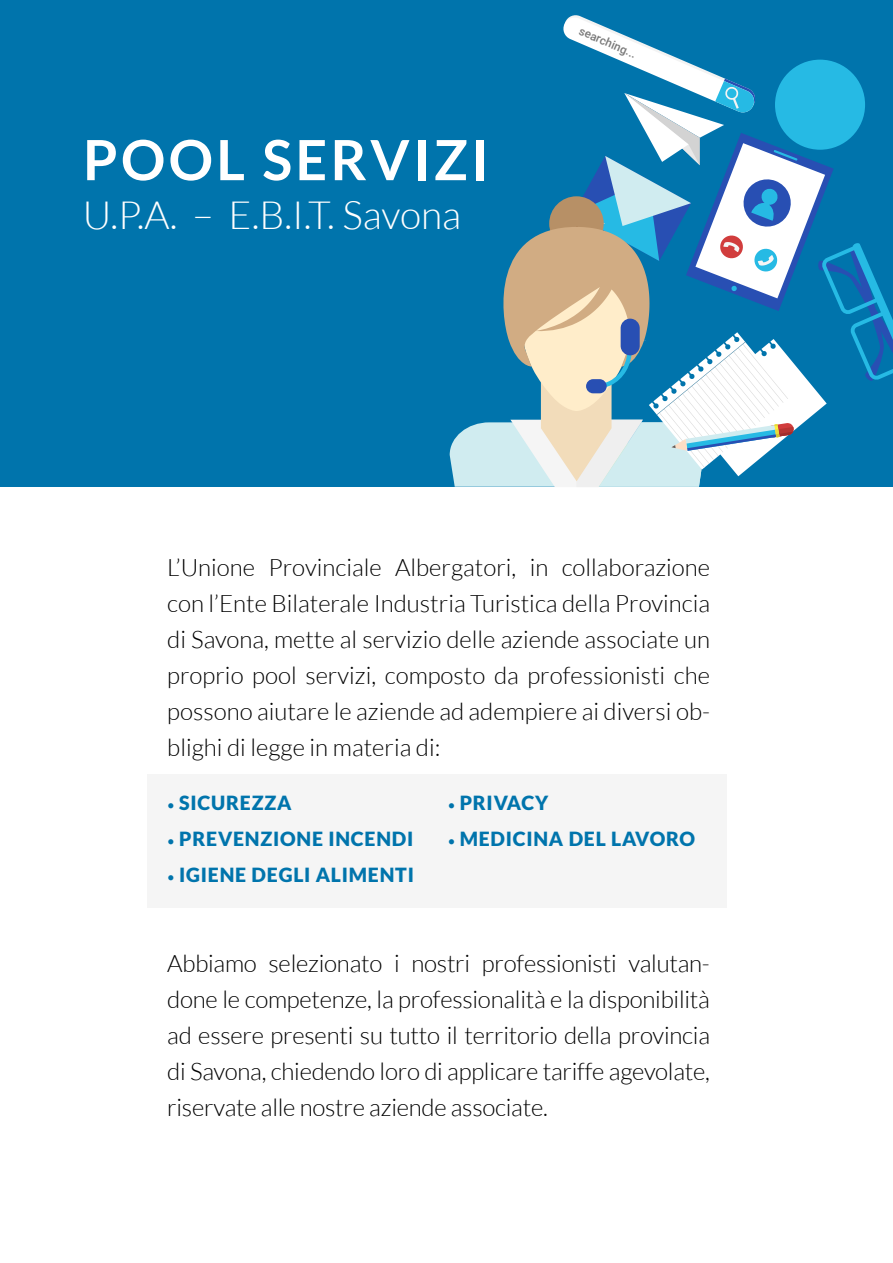
<style>
.page{position:relative;width:893px;height:1263px;background:#fff}
.page>*{position:absolute;margin:0;border:0;box-sizing:border-box;transform-origin:0 0}
.t1{font:700 55.5px "Lato";letter-spacing:.06em;color:#fff}
.t2{font:300 39px "Lato";color:#fff}
.t3{font:300 24px/36px "Lato";letter-spacing:-.01em;color:#000;text-align:justify}
.t4{font:900 19.5px "Lato";letter-spacing:.04em;color:#0074ac}
.t5{font:500 11.7px "Roboto";color:#797979}
.s1{font-family:"Minion Pro";font-weight:400}
</style>
<div class="page">
<div style="left:147px;top:774px;width:580px;height:134px;background:#f5f5f5"></div>
<div style="left:0;top:0;width:893px;height:486px;background:#0074ac"></div>
<svg style="left:450px;top:15px;width:443px;height:472px"></svg>
<h1 class="t1" style="left:83px;top:128px;width:407px">POOL SERVIZI</h1>
<h2 class="t2" style="left:83px;top:194px;width:380px">U.P.A. – E.B.I.T. Savona</h2>
<p class="t5" style="left:583px;top:23px;width:62px;rotate:23deg">searching...</p>
<p class="t3" style="left:167px;top:549px;width:544px">L’Unione Provinciale Albergatori, in collaborazione con l’Ente Bilaterale Industria Turistica della Provincia di Savona, mette al servizio delle aziende associate un proprio pool servizi, composto da professionisti che possono aiutare le aziende ad adempiere ai diversi ob&shy;blighi di legge in materia di:</p>
<p class="t4" style="left:167px;top:791px;width:126px"><span class="s1">•</span> SICUREZZA</p>
<p class="t4" style="left:167px;top:827px;width:248px"><span class="s1">•</span> PREVENZIONE INCENDI</p>
<p class="t4" style="left:167px;top:863px;width:248px"><span class="s1">•</span> IGIENE DEGLI ALIMENTI</p>
<p class="t4" style="left:448px;top:791px;width:102px"><span class="s1">•</span> PRIVACY</p>
<p class="t4" style="left:448px;top:827px;width:249px"><span class="s1">•</span> MEDICINA DEL LAVORO</p>
<p class="t3" style="left:167px;top:945px;width:544px">Abbiamo selezionato i nostri professionisti valutan&shy;done le competenze, la professionalità e la disponibilità ad essere presenti su tutto il territorio della provincia di Savona, chiedendo loro di applicare tariffe agevolate, riservate alle nostre aziende associate.</p>
</div>
